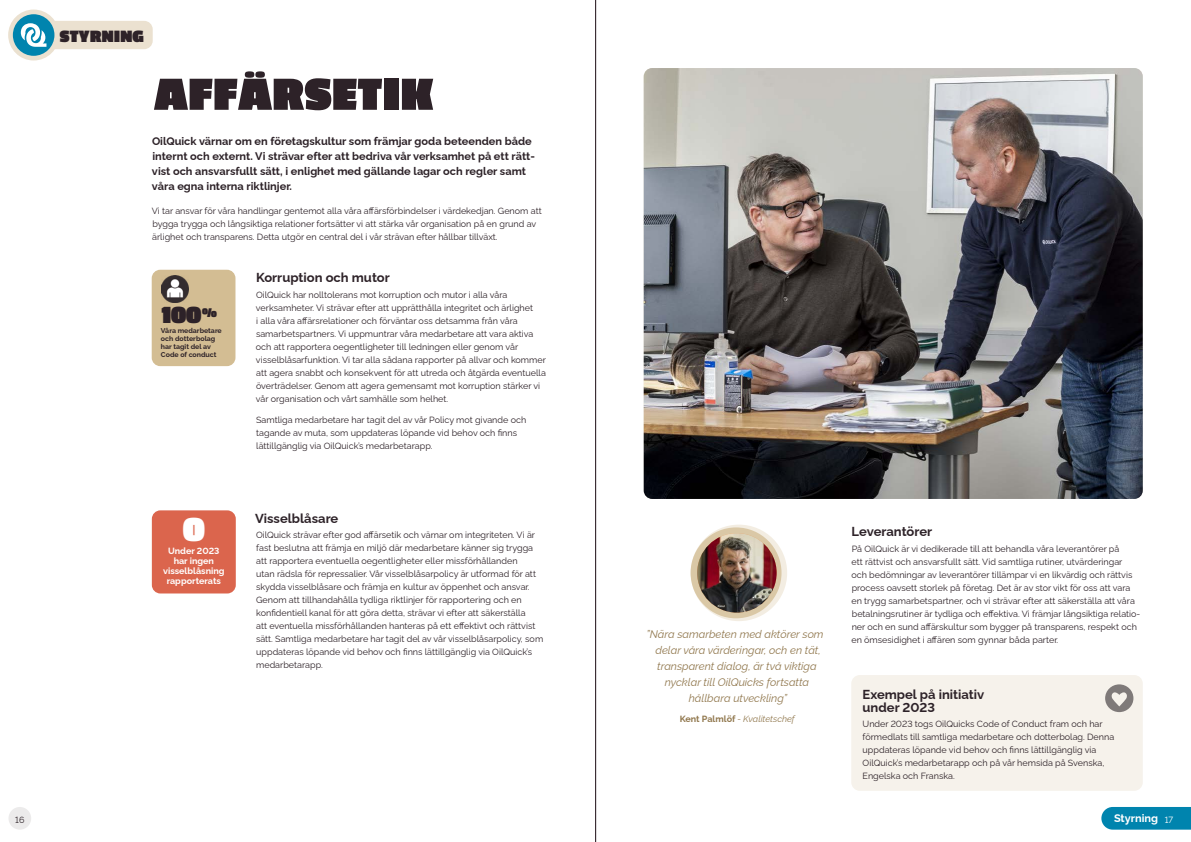
<style>
.page{position:relative;width:1191px;height:842px;background:#fff}
.page>*{position:absolute;margin:0;border:0;box-sizing:border-box;transform-origin:0 0}
.t1{font:900 50px "Passion One";letter-spacing:.02em;color:#2d2228}
.t2{font:900 37px "Passion One";color:#fff}
.t3{font:900 26px "Passion One";color:#2d2228}
.t4{font:900 18.3px "Passion One";letter-spacing:.02em;color:#2d2228}
.t5{font:700 13px/13px "Raleway";color:#2d2228}
.t6{font:700 11px/15px "Raleway";color:#2d2228}
.t7{font:italic 11px/16px "Raleway";color:#91784e;text-align:center}
.t8{font:700 11px "Raleway";color:#fff}
.t9{font:9px/13px "Raleway";color:#2d2228}
.t10{font:700 9px/10px "Raleway";color:#fff;text-align:center}
.t11{font:italic 9px "Raleway";color:#91784e}
.t12{font:700 7px/8px "Raleway";color:#2d2228}
.s1{font-weight:700;font-style:normal}
.s2{font-weight:400;font-size:9px}
</style>
<div class="page">
<svg style="left:690px;top:525px;width:97px;height:96px"></svg>
<svg style="left:690px;top:527px;width:91px;height:91px;background:#d9c6a6"></svg>
<img style="left:697px;top:533px;width:79px;height:80px;border-radius:40px">
<div style="left:152px;top:270px;width:83px;height:96px;background:#d3bd93;border-radius:9px"></div>
<img style="left:162px;top:276px;width:27px;height:27px">
<div style="left:152px;top:510px;width:84px;height:83px;background:#db654d;border-radius:9px"></div>
<img style="left:643px;top:68px;width:499px;height:431px">
<div style="left:851px;top:675px;width:291px;height:116px;background:#f6f2eb;border-radius:9px"></div>
<div style="left:1105px;top:684px;width:28px;height:28px;background:#7f7a79;border-radius:50%"></div>
<svg style="left:1111px;top:692px;width:16px;height:14px"></svg>
<svg style="left:1101px;top:807px;width:90px;height:23px;background:#0b89b1"></svg>
<div style="left:9px;top:807px;width:22px;height:23px;background:#ecebeb;border-radius:50%"></div>
<div style="left:32px;top:21px;width:121px;height:28px;background:#ebe1d0;border-radius:9px"></div>
<svg style="left:11px;top:12px;width:46px;height:46px"></svg>
<div style="left:8px;top:10px;width:51px;height:51px;border:5px solid #ebe1d0;border-radius:50%"></div>
<svg style="left:21px;top:23px;width:25px;height:24px"></svg>
<hr style="left:595px;top:0;width:1px;height:842px;background:#1a0b12">
<h3 class="t4" style="left:60px;top:27px;width:86px">STYRNING</h3>
<h1 class="t1" style="left:154px;top:70px;width:280px">AFFÄRSETIK</h1>
<p class="t6" style="left:152px;top:132px;width:384px">OilQuick värnar om en företagskultur som främjar goda beteenden både internt och externt. Vi strävar efter att bedriva vår verksamhet på ett rätt&shy;vist och ansvarsfullt sätt, i enlighet med gällande lagar och regler samt våra egna interna riktlinjer.</p>
<p class="t9" style="left:152px;top:203px;width:391px">Vi tar ansvar för våra handlingar gentemot alla våra affärsförbindelser i värdekedjan. Genom att bygga trygga och långsiktiga relationer fortsätter vi att stärka vår organisation på en grund av ärlighet och transparens. Detta utgör en central del i vår strävan efter hållbar tillväxt.</p>
<h3 class="t3" style="left:162px;top:303px;width:57px">100<sup>%</sup></h3>
<p class="t12" style="left:161px;top:326px;width:62px">Våra medarbetare och dotterbolag har tagit del av<br>Code of conduct</p>
<h3 class="t5" style="left:256px;top:269px;width:135px">Korruption och mutor</h3>
<p class="t9" style="left:256px;top:287px;width:291px">OilQuick har nolltolerans mot korruption och mutor i alla våra verksamheter. Vi strävar efter att upprätthålla integritet och ärlighet<br>i alla våra affärsrelationer och förväntar oss detsamma från våra samarbetspartners. Vi uppmuntrar våra medarbetare att vara aktiva och att rapportera oegentligheter till ledningen eller genom vår visselblåsarfunktion. Vi tar alla sådana rapporter på allvar och kommer att agera snabbt och konsekvent för att utreda och åtgärda eventuella överträdelser. Genom att agera gemensamt mot korruption stärker vi vår organisation och vårt samhälle som helhet.</p>
<p class="t9" style="left:256px;top:413px;width:272px">Samtliga medarbetare har tagit del av vår Policy mot givande och tagande av muta, som uppdateras löpande vid behov och finns lättillgänglig via OilQuick’s medarbetarapp.</p>
<h2 class="t2" style="left:183px;top:512px;width:23px">0</h2>
<p class="t10" style="left:163px;top:545px;width:63px">Under 2023 har ingen visselblåsning rapporterats</p>
<h3 class="t5" style="left:255px;top:510px;width:85px">Visselblåsare</h3>
<p class="t9" style="left:256px;top:528px;width:289px">OilQuick strävar efter god affärsetik och värnar om integriteten. Vi är fast beslutna att främja en miljö där medarbetare känner sig trygga att rapportera eventuella oegentligheter eller missförhållanden<br>utan rädsla för repressalier. Vår visselblåsarpolicy är utformad för att skydda visselblåsare och främja en kultur av öppenhet och ansvar.<br>Genom att tillhandahålla tydliga riktlinjer för rapportering och en konfidentiell kanal för att göra detta, strävar vi efter att säkerställa<br>att eventuella missförhållanden hanteras på ett effektivt och rättvist sätt. Samtliga medarbetare har tagit del av vår visselblåsarpolicy, som uppdateras löpande vid behov och finns lättillgänglig via OilQuick’s medarbetarapp.</p>
<p class="t7" style="left:646px;top:625px;width:179px">”Nära samarbeten med aktörer som delar våra värderingar, och en tät, transparent dialog, är två viktiga nycklar till OilQuicks fortsatta hållbara utveckling”</p>
<p class="t11" style="left:679px;top:712px;width:117px"><span class="s1">Kent Palmlöf</span> - Kvalitetschef</p>
<h3 class="t5" style="left:851px;top:523px;width:82px">Leverantörer</h3>
<p class="t9" style="left:851px;top:541px;width:290px">På OilQuick är vi dedikerade till att behandla våra leverantörer på<br>ett rättvist och ansvarsfullt sätt. Vid samtliga rutiner, utvärderingar<br>och bedömningar av leverantörer tillämpar vi en likvärdig och rättvis process oavsett storlek på företag. Det är av stor vikt för oss att vara en trygg samarbetspartner, och vi strävar efter att säkerställa att våra betalningsrutiner är tydliga och effektiva. Vi främjar långsiktiga relatio&shy;ner och en sund affärskultur som bygger på transparens, respekt och en ömsesidighet i affären som gynnar båda parter.</p>
<h3 class="t5" style="left:862px;top:686px;width:123px">Exempel på initiativ under 2023</h3>
<p class="t9" style="left:862px;top:717px;width:253px">Under 2023 togs OilQuicks Code of Conduct fram och har förmedlats till samtliga medarbetare och dotterbolag. Denna uppdateras löpande vid behov och finns lättillgänglig via OilQuick’s medarbetarapp och på vår hemsida på Svenska, Engelska och Franska.</p>
<p class="t9" style="left:15px;top:812px;width:11px">16</p>
<p class="t8" style="left:1114px;top:810px;width:61px">Styrning <span class="s2">17</span></p>
</div>
